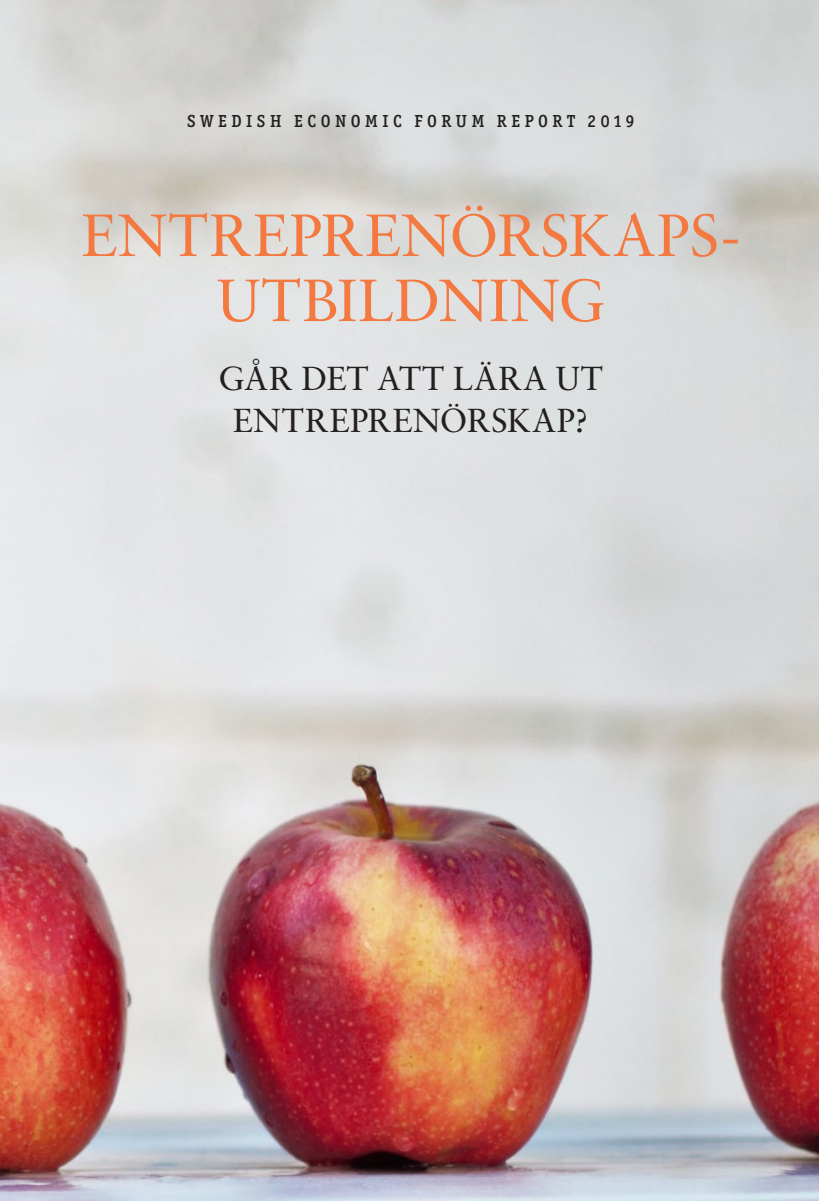
<style>
.page{position:relative;width:819px;height:1201px;background:#fff}
.page>*{position:absolute;margin:0;border:0;box-sizing:border-box;transform-origin:0 0}
.KapitelRubrik{font:59.5px "Sabon";color:#f47940}
.KapitelRubrik-2{font:33.25px "Sabon";letter-spacing:.01em;color:#231f20}
.t1{font:500 17.5px "Officina Ser ITC Std";letter-spacing:.26em;color:#231f20}
</style>
<div class="page">
<img style="left:0;top:0;width:819px;height:1200px">
<p class="t1" style="left:187px;top:111px;width:449px">SWEDISH ECONOMIC FORUM REPORT 2019</p>
<p class="KapitelRubrik" style="left:81px;top:200px;width:660px">ENTREPRENÖRSKAPS-</p>
<p class="KapitelRubrik" style="left:217px;top:265px;width:389px">UTBILDNING</p>
<p class="KapitelRubrik-2" style="left:218px;top:358px;width:386px">GÅR DET ATT LÄRA UT</p>
<p class="KapitelRubrik-2" style="left:233px;top:400px;width:357px">ENTREPRENÖRSKAP?</p>
</div>
